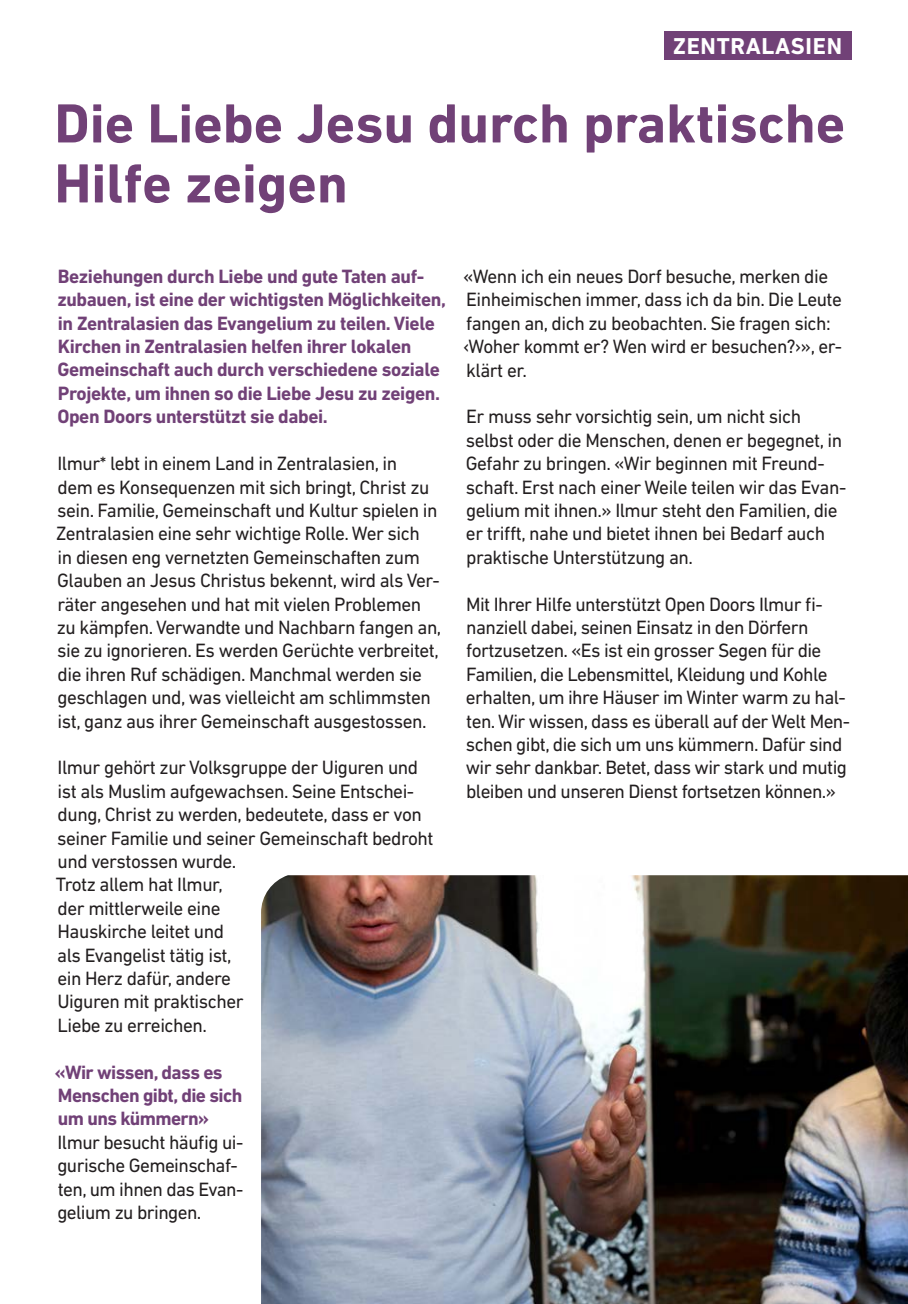
<style>
.page{position:relative;width:908px;height:1304px;background:#fff}
.page>*{position:absolute;margin:0;border:0;box-sizing:border-box;transform-origin:0 0}
._1_Main_Title_DIN_Next_LT_Bold_28pt_Purpl{font:700 56px/60px "DIN Next LT Pro";color:#714177}
.Rubriktitel_rechte_Seite{font:700 23.4px "DIN Next LT Pro";letter-spacing:.03em;color:#fff}
._4_Intertitle_DIN_Next_LT_Pro_Bold_9_8pt{font:19.6px/23.4px "DIN Next LT Pro";letter-spacing:-.025em;color:#231f20}
._4_Intertitle_DIN_Next_LT_Pro_Bold_9_8pt-2{font:700 19.6px/23.4px "DIN Next LT Pro";letter-spacing:-.02em;color:#714177}
</style>
<div class="page">
<img style="left:261px;top:875px;width:646px;height:429px">
<div style="left:663px;top:31px;width:187px;height:29px;background:#714177"></div>
<p class="Rubriktitel_rechte_Seite" style="left:673px;top:32px;width:170px">ZENTRALASIEN</p>
<p class="_1_Main_Title_DIN_Next_LT_Bold_28pt_Purpl" style="left:54px;top:93px;width:791px">Die Liebe Jesu durch praktische<br>Hilfe zeigen</p>
<p class="_4_Intertitle_DIN_Next_LT_Pro_Bold_9_8pt-2" style="left:57px;top:264px;width:390px">Beziehungen durch Liebe und gute Taten auf&shy;zubauen, ist eine der wichtigsten Möglichkeiten, in Zentralasien das Evangelium zu teilen. Viele Kirchen in Zentralasien helfen ihrer lokalen Gemeinschaft auch durch verschiedene soziale Projekte, um ihnen so die Liebe Jesu zu zeigen.<br>Open Doors unterstützt sie dabei.</p>
<p class="_4_Intertitle_DIN_Next_LT_Pro_Bold_9_8pt" style="left:56px;top:451px;width:386px">Ilmur* lebt in einem Land in Zentralasien, in<br>dem es Konsequenzen mit sich bringt, Christ zu sein. Familie, Gemeinschaft und Kultur spielen in Zentralasien eine sehr wichtige Rolle. Wer sich<br>in diesen eng vernetzten Gemeinschaften zum Glauben an Jesus Christus bekennt, wird als Ver&shy;räter angesehen und hat mit vielen Problemen zu kämpfen. Verwandte und Nachbarn fangen an, sie zu ignorieren. Es werden Gerüchte verbreitet, die ihren Ruf schädigen. Manchmal werden sie geschlagen und, was vielleicht am schlimmsten ist, ganz aus ihrer Gemeinschaft ausgestossen.</p>
<p class="_4_Intertitle_DIN_Next_LT_Pro_Bold_9_8pt" style="left:56px;top:756px;width:379px">Ilmur gehört zur Volksgruppe der Uiguren und ist als Muslim aufgewachsen. Seine Entschei&shy;dung, Christ zu werden, bedeutete, dass er von seiner Familie und seiner Gemeinschaft bedroht und verstossen wurde.<br>Trotz allem hat Ilmur,<br>der mittlerweile eine<br>Hauskirche leitet und<br>als Evangelist tätig ist,<br>ein Herz dafür, andere<br>Uiguren mit praktischer<br>Liebe zu erreichen.</p>
<p class="_4_Intertitle_DIN_Next_LT_Pro_Bold_9_8pt-2" style="left:55px;top:1060px;width:189px">«Wir wissen, dass es<br>Menschen gibt, die sich um uns kümmern»</p>
<p class="_4_Intertitle_DIN_Next_LT_Pro_Bold_9_8pt" style="left:57px;top:1130px;width:187px">Ilmur besucht häufig ui&shy;gurische Gemeinschaf&shy;ten, um ihnen das Evan&shy;gelium zu bringen.</p>
<p class="_4_Intertitle_DIN_Next_LT_Pro_Bold_9_8pt" style="left:463px;top:264px;width:380px">«Wenn ich ein neues Dorf besuche, merken die Einheimischen immer, dass ich da bin. Die Leute fangen an, dich zu beobachten. Sie fragen sich: ‹Woher kommt er? Wen wird er besuchen?›», er&shy;klärt er.</p>
<p class="_4_Intertitle_DIN_Next_LT_Pro_Bold_9_8pt" style="left:465px;top:405px;width:382px">Er muss sehr vorsichtig sein, um nicht sich selbst oder die Menschen, denen er begegnet, in Gefahr zu bringen. «Wir beginnen mit Freund&shy;schaft. Erst nach einer Weile teilen wir das Evan&shy;gelium mit ihnen.» Ilmur steht den Familien, die er trifft, nahe und bietet ihnen bei Bedarf auch praktische Unterstützung an.</p>
<p class="_4_Intertitle_DIN_Next_LT_Pro_Bold_9_8pt" style="left:465px;top:592px;width:385px">Mit Ihrer Hilfe unterstützt Open Doors Ilmur fi&shy;nanziell dabei, seinen Einsatz in den Dörfern fortzusetzen. «Es ist ein grosser Segen für die Familien, die Lebensmittel, Kleidung und Kohle erhalten, um ihre Häuser im Winter warm zu hal&shy;ten. Wir wissen, dass es überall auf der Welt Men&shy;schen gibt, die sich um uns kümmern. Dafür sind wir sehr dankbar. Betet, dass wir stark und mutig bleiben und unseren Dienst fortsetzen können.»</p>
</div>
